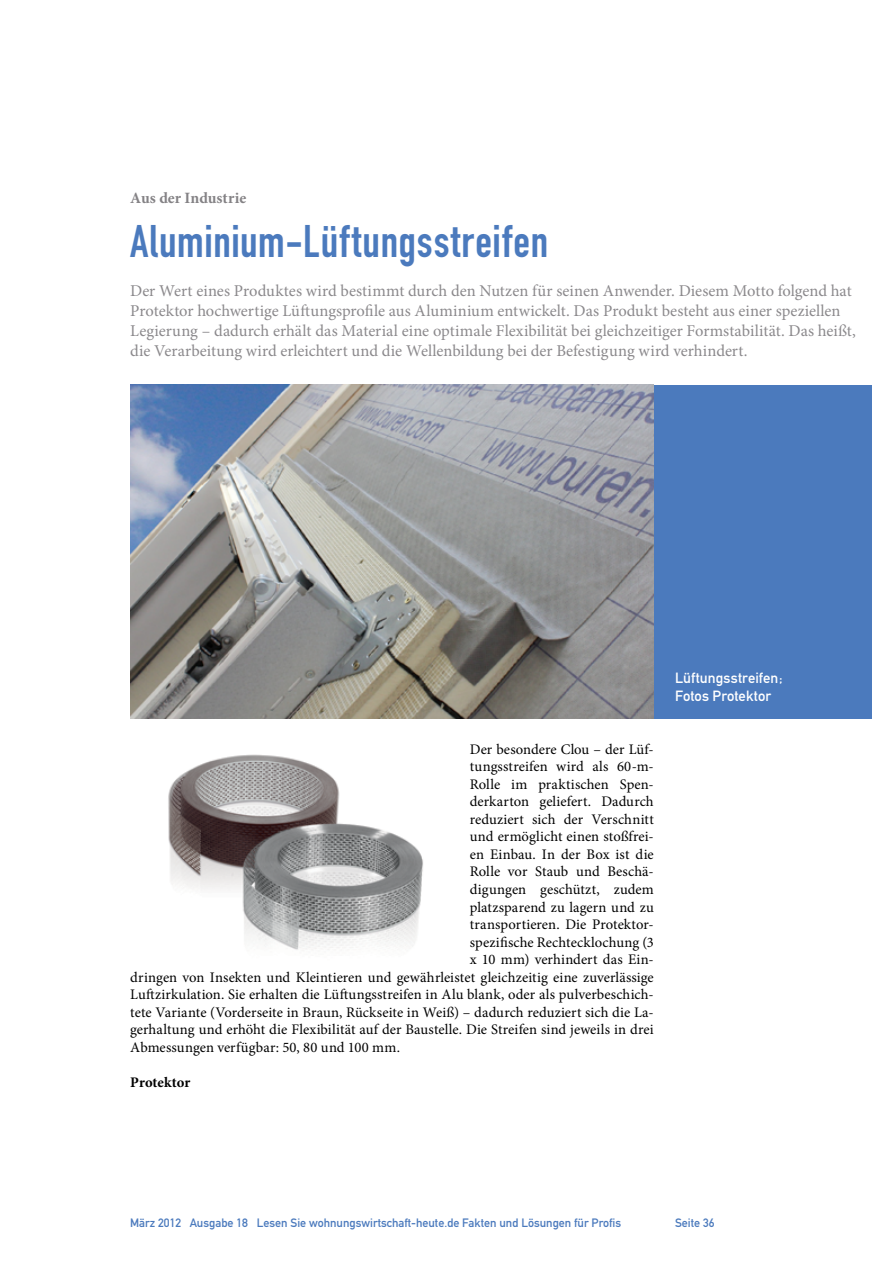
<style>
.page{position:relative;width:893px;height:1263px;background:#fff}
.page>*{position:absolute;margin:0;border:0;box-sizing:border-box;transform-origin:0 0}
.Überschrift_Groß{font:45px "DIN Engschrift";letter-spacing:.02em;color:#4b7abd}
.Anlesetext{font:16.5px/19.8px "Minion Pro";color:#8b898c}
.Kategorie{font:700 15.75px "Minion Pro";letter-spacing:-.005em;color:#848285}
.Fließtext_erste_Zeil{font:14.7px "Minion Pro";letter-spacing:.005em;color:#000}
.Bildunterschrift{font:14.7px "DIN Mittelschrift";letter-spacing:.005em;color:#fff}
.AUTOR{font:700 14.7px "Minion Pro";color:#000}
.t1{font:12px "DIN Mittelschrift";color:#4b7abd}
</style>
<div class="page">
<div style="left:654px;top:385px;width:218px;height:333px;background:#4b7abd"></div>
<img style="left:168px;top:754px;width:255px;height:196px">
<img style="left:130px;top:385px;width:524px;height:333px">
<p class="Kategorie" style="left:130px;top:187px;width:118px">Aus der Industrie</p>
<p class="Überschrift_Groß" style="left:130px;top:215px;width:419px">Aluminium-Lüftungsstreifen</p>
<p class="Anlesetext" style="left:130px;top:281px;width:727px">Der Wert eines Produktes wird bestimmt durch den Nutzen für seinen Anwender. Diesem Motto folgend hat Protektor hochwertige Lüftungsprofile aus Aluminium entwickelt. Das Produkt besteht aus einer speziellen Legierung – dadurch erhält das Material eine optimale Flexibilität bei gleichzeitiger Formstabilität. Das heißt, die Verarbeitung wird erleichtert und die Wellenbildung bei der Befestigung wird verhindert.</p>
<p class="Fließtext_erste_Zeil" style="left:470px;top:739px;width:185px">Der besondere Clou – der Lüf-</p>
<p class="Fließtext_erste_Zeil" style="left:470px;top:756px;width:185px">tungsstreifen wird als 60-m-</p>
<p class="Fließtext_erste_Zeil" style="left:470px;top:774px;width:185px">Rolle im praktischen Spen-</p>
<p class="Fließtext_erste_Zeil" style="left:470px;top:792px;width:185px">derkarton geliefert. Dadurch</p>
<p class="Fließtext_erste_Zeil" style="left:470px;top:809px;width:185px">reduziert sich der Verschnitt</p>
<p class="Fließtext_erste_Zeil" style="left:470px;top:827px;width:185px">und ermöglicht einen stoßfrei-</p>
<p class="Fließtext_erste_Zeil" style="left:470px;top:844px;width:185px">en Einbau. In der Box ist die</p>
<p class="Fließtext_erste_Zeil" style="left:470px;top:862px;width:185px">Rolle vor Staub und Beschä-</p>
<p class="Fließtext_erste_Zeil" style="left:470px;top:879px;width:185px">digungen geschützt, zudem</p>
<p class="Fließtext_erste_Zeil" style="left:470px;top:897px;width:185px">platzsparend zu lagern und zu</p>
<p class="Fließtext_erste_Zeil" style="left:470px;top:914px;width:185px">transportieren. Die Protektor-</p>
<p class="Fließtext_erste_Zeil" style="left:470px;top:932px;width:185px">spezifische Rechtecklochung (3</p>
<p class="Fließtext_erste_Zeil" style="left:470px;top:950px;width:185px">x 10 mm) verhindert das Ein-</p>
<p class="Fließtext_erste_Zeil" style="left:130px;top:967px;width:525px">dringen von Insekten und Kleintieren und gewährleistet gleichzeitig eine zuverlässige</p>
<p class="Fließtext_erste_Zeil" style="left:130px;top:985px;width:525px">Luftzirkulation. Sie erhalten die Lüftungsstreifen in Alu blank, oder als pulverbeschich-</p>
<p class="Fließtext_erste_Zeil" style="left:130px;top:1002px;width:525px">tete Variante (Vorderseite in Braun, Rückseite in Weiß) – dadurch reduziert sich die La-</p>
<p class="Fließtext_erste_Zeil" style="left:130px;top:1020px;width:525px">gerhaltung und erhöht die Flexibilität auf der Baustelle. Die Streifen sind jeweils in drei</p>
<p class="Fließtext_erste_Zeil" style="left:130px;top:1037px;width:271px">Abmessungen verfügbar: 50, 80 und 100 mm.</p>
<p class="AUTOR" style="left:130px;top:1072px;width:62px">Protektor</p>
<p class="Bildunterschrift" style="left:675px;top:669px;width:109px">Lüftungsstreifen;</p>
<p class="Bildunterschrift" style="left:675px;top:687px;width:98px">Fotos Protektor</p>
<p class="t1" style="left:130px;top:1216px;width:492px">März 2012 Ausgabe 18 Lesen Sie wohnungswirtschaft-heute.de Fakten und Lösungen für Profis</p>
<p class="t1" style="left:675px;top:1216px;width:41px">Seite 36</p>
</div>
